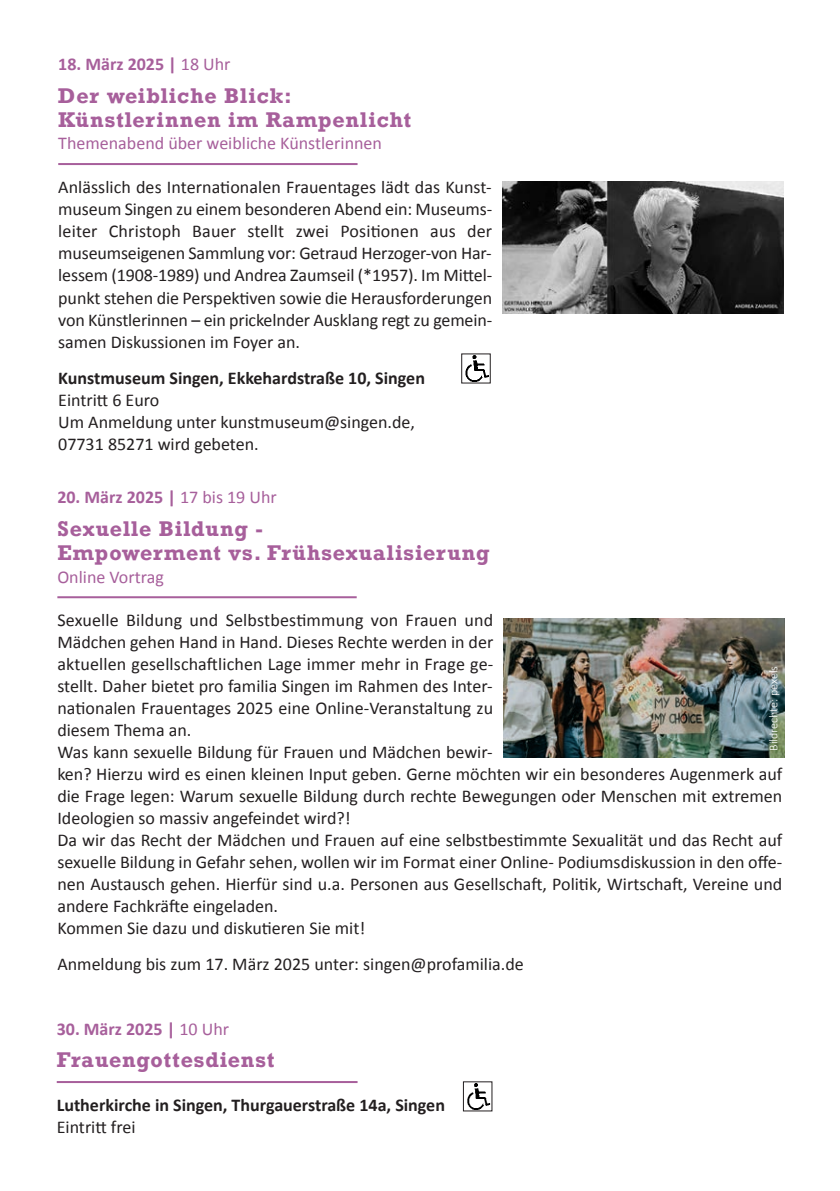
<style>
.page{position:relative;width:840px;height:1191px;background:#fff}
.page>*{position:absolute;margin:0;border:0;box-sizing:border-box;transform-origin:0 0}
.t1{font:700 20px "Rockwell";letter-spacing:.05em;color:#a75f9b}
.t2{font:18px/22px "Calibri";color:#231f20;text-align:justify}
.t3{font:700 18px "Calibri";color:#231f20}
.t4{font:700 18px "Calibri";color:#a75f9b}
.t5{font:18px "Calibri";color:#a75f9b}
.t6{font:300 12px "Calibri";color:#fff}
.s1{font-weight:400}
</style>
<div class="page">
<hr style="left:58px;top:163px;width:299px;height:2px;background:#a75f9b">
<img style="left:465px;top:355px;width:23px;height:26px">
<div style="left:461px;top:353px;width:29px;height:30px;border:1px solid #231f20"></div>
<img style="left:502px;top:181px;width:280px;height:133px">
<hr style="left:57px;top:1081px;width:300px;height:2px;background:#a75f9b">
<img style="left:467px;top:1083px;width:23px;height:26px">
<div style="left:462px;top:1081px;width:30px;height:30px;border:1px solid #231f20"></div>
<hr style="left:57px;top:596px;width:299px;height:2px;background:#a75f9b">
<img style="left:503px;top:618px;width:281px;height:140px">
<p class="t4" style="left:58px;top:53px;width:174px">18. März 2025 | <span class="s1">18 Uhr</span></p>
<p class="t1" style="left:58px;top:89px;width:235px">Der weibliche Blick:</p>
<p class="t1" style="left:58px;top:113px;width:354px">Künstlerinnen im Rampenlicht</p>
<p class="t5" style="left:58px;top:132px;width:325px">Themenabend über weibliche Künstlerinnen</p>
<p class="t2" style="left:58px;top:176px;width:435px">Anlässlich des Internationalen Frauentages lädt das Kunst&shy;museum Singen zu einem besonderen Abend ein: Museums&shy;leiter Christoph Bauer stellt zwei Positionen aus der museumseigenen Sammlung vor: Getraud Herzoger-von Har&shy;lessem (1908-1989) und Andrea Zaumseil (*1957). Im Mittel&shy;punkt stehen die Perspektiven sowie die Herausforderungen von Künstlerinnen – ein prickelnder Ausklang regt zu gemein&shy;samen Diskussionen im Foyer an.</p>
<p class="t3" style="left:58px;top:366px;width:368px">Kunstmuseum Singen, Ekkehardstraße 10, Singen</p>
<p class="t2" style="left:58px;top:388px;width:103px">Eintritt 6 Euro</p>
<p class="t2" style="left:58px;top:410px;width:358px">Um Anmeldung unter kunstmuseum@singen.de,</p>
<p class="t2" style="left:58px;top:432px;width:202px">07731 85271 wird gebeten.</p>
<p class="t4" style="left:57px;top:486px;width:221px">20. März 2025 | <span class="s1">17 bis 19 Uhr</span></p>
<p class="t1" style="left:57px;top:522px;width:207px">Sexuelle Bildung -</p>
<p class="t1" style="left:57px;top:546px;width:433px">Empowerment vs. Frühsexualisierung</p>
<p class="t5" style="left:57px;top:565px;width:108px">Online Vortrag</p>
<p class="t2" style="left:57px;top:609px;width:437px">Sexuelle Bildung und Selbstbestimmung von Frauen und Mädchen gehen Hand in Hand. Dieses Rechte werden in der aktuellen gesellschaftlichen Lage immer mehr in Frage ge&shy;stellt. Daher bietet pro familia Singen im Rahmen des Inter&shy;nationalen Frauentages 2025 eine Online-Veranstaltung zu diesem Thema an.</p>
<p class="t2" style="left:57px;top:741px;width:726px;text-align:left">Was kann sexuelle Bildung für Frauen und Mädchen bewir-<br>ken? Hierzu wird es einen kleinen Input geben. Gerne möchten wir ein besonderes Augenmerk auf die Frage legen: Warum sexuelle Bildung durch rechte Bewegungen oder Menschen mit extremen Ideologien so massiv angefeindet wird?!</p>
<p class="t2" style="left:57px;top:829px;width:726px">Da wir das Recht der Mädchen und Frauen auf eine selbstbestimmte Sexualität und das Recht auf sexuelle Bildung in Gefahr sehen, wollen wir im Format einer Online- Podiumsdiskussion in den offe&shy;nen Austausch gehen. Hierfür sind u.a. Personen aus Gesellschaft, Politik, Wirtschaft, Vereine und andere Fachkräfte eingeladen.</p>
<p class="t2" style="left:57px;top:917px;width:309px">Kommen Sie dazu und diskutieren Sie mit!</p>
<p class="t2" style="left:57px;top:953px;width:467px">Anmeldung bis zum 17. März 2025 unter: singen@profamilia.de</p>
<p class="t6" style="left:768px;top:750px;width:86px;rotate:-90deg">Bildrechte: pexels</p>
<p class="t4" style="left:57px;top:1017px;width:174px">30. März 2025 | <span class="s1">10 Uhr</span></p>
<p class="t1" style="left:57px;top:1053px;width:219px">Frauengottesdienst</p>
<p class="t3" style="left:57px;top:1094px;width:389px">Lutherkirche in Singen, Thurgauerstraße 14a, Singen</p>
<p class="t2" style="left:57px;top:1116px;width:80px">Eintritt frei</p>
</div>
